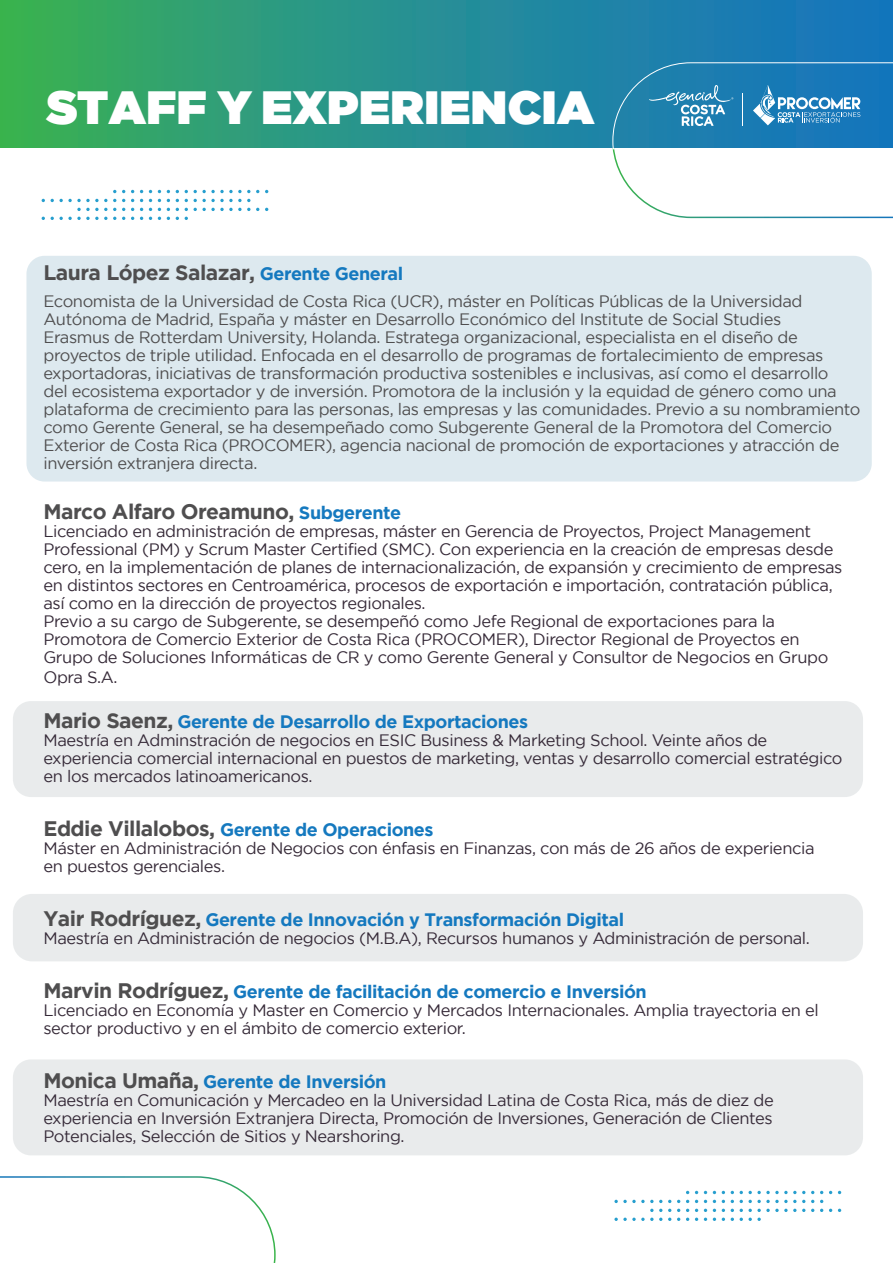
<style>
.page{position:relative;width:893px;height:1263px;background:#fff}
.page>*{position:absolute;margin:0;border:0;box-sizing:border-box;transform-origin:0 0}
.t1{font:900 46.5px "Gotham";letter-spacing:.01em;color:#fff}
.t2{font:700 21px "Gotham";letter-spacing:-.025em;color:#4f4e4f}
.t3{font:700 18px "Gotham";letter-spacing:-.025em;color:#1579bf}
.t4{font:16.5px/18px "Gotham";letter-spacing:-.025em;color:#362a38}
.t5{font:16.5px/18px "Gotham";letter-spacing:-.025em;color:#4f4e4f}
.s1{font-size:18px;color:#1579bf}
.s2{font-size:21px;color:#4f4e4f}
</style>
<div class="page">
<div style="left:26px;top:256px;width:846px;height:225px;background:#d7e5ec;border-radius:18px"></div>
<div style="left:0;top:0;width:893px;height:147px;background:linear-gradient(to right,#39af5a,#1371c7)"></div>
<svg style="left:611px;top:60px;width:282px;height:159px"></svg>
<div style="left:13px;top:701px;width:850px;height:96px;background:#e9ebec;border-radius:18px"></div>
<div style="left:13px;top:1059px;width:850px;height:96px;background:#e9ebec;border-radius:18px"></div>
<div style="left:13px;top:894px;width:850px;height:67px;background:#e9ebec;border-radius:19px"></div>
<svg style="left:614px;top:1209px;width:48px;height:12px"></svg>
<svg style="left:614px;top:1200px;width:48px;height:3px"></svg>
<svg style="left:668px;top:1209px;width:3px;height:12px"></svg>
<svg style="left:677px;top:1209px;width:3px;height:12px"></svg>
<svg style="left:686px;top:1209px;width:3px;height:12px"></svg>
<svg style="left:695px;top:1209px;width:3px;height:12px"></svg>
<svg style="left:704px;top:1209px;width:3px;height:12px"></svg>
<svg style="left:713px;top:1209px;width:3px;height:12px"></svg>
<svg style="left:722px;top:1209px;width:3px;height:12px"></svg>
<svg style="left:731px;top:1209px;width:3px;height:12px"></svg>
<svg style="left:740px;top:1209px;width:56px;height:12px"></svg>
<svg style="left:740px;top:1200px;width:56px;height:3px"></svg>
<svg style="left:740px;top:1191px;width:56px;height:3px"></svg>
<svg style="left:51px;top:217px;width:65px;height:3px"></svg>
<svg style="left:77px;top:208px;width:39px;height:3px"></svg>
<svg style="left:51px;top:199px;width:65px;height:3px"></svg>
<svg style="left:194px;top:208px;width:56px;height:3px"></svg>
<svg style="left:194px;top:199px;width:56px;height:3px"></svg>
<svg style="left:194px;top:190px;width:56px;height:3px"></svg>
<svg style="left:0;top:1176px;width:276px;height:87px"></svg>
<h1 class="t1" style="left:47px;top:74px;width:549px">STAFF Y EXPERIENCIA</h1>
<p class="t2" style="left:43px;top:261px;width:361px">Laura López Salazar, <span class="s1">Gerente General</span></p>
<p class="t5" style="left:43px;top:292px;width:819px">Economista de la Universidad de Costa Rica (UCR), máster en Políticas Públicas de la Universidad Autónoma de Madrid, España y máster en Desarrollo Económico del Institute de Social Studies<br>Erasmus de Rotterdam University, Holanda. Estratega organizacional, especialista en el diseño de proyectos de triple utilidad. Enfocada en el desarrollo de programas de fortalecimiento de empresas exportadoras, iniciativas de transformación productiva sostenibles e inclusivas, así como el desarrollo<br>del ecosistema exportador y de inversión. Promotora de la inclusión y la equidad de género como una plataforma de crecimiento para las personas, las empresas y las comunidades. Previo a su nombramiento como Gerente General, se ha desempeñado como Subgerente General de la Promotora del Comercio Exterior de Costa Rica (PROCOMER), agencia nacional de promoción de exportaciones y atracción de inversión extranjera directa.</p>
<p class="t2" style="left:43px;top:500px;width:359px">Marco Alfaro Oreamuno, <span class="s1">Subgerente</span></p>
<p class="t4" style="left:43px;top:522px;width:800px">Licenciado en administración de empresas, máster en Gerencia de Proyectos, Project Management Professional (PM) y Scrum Master Certified (SMC). Con experiencia en la creación de empresas desde cero, en la implementación de planes de internacionalización, de expansión y crecimiento de empresas en distintos sectores en Centroamérica, procesos de exportación e importación, contratación pública, así como en la dirección de proyectos regionales.<br>Previo a su cargo de Subgerente, se desempeñó como Jefe Regional de exportaciones para la Promotora de Comercio Exterior de Costa Rica (PROCOMER), Director Regional de Proyectos en Grupo de Soluciones Informáticas de CR y como Gerente General y Consultor de Negocios en Grupo</p>
<p class="t4" style="left:43px;top:668px;width:76px">Opra S.A.</p>
<p class="t3" style="left:43px;top:711px;width:486px"><span class="s2">Mario Saenz,</span> Gerente de Desarrollo de Exportaciones</p>
<p class="t4" style="left:43px;top:730px;width:800px">Maestría en Adminstración de negocios en ESIC Business &amp; Marketing School. Veinte años de experiencia comercial internacional en puestos de marketing, ventas y desarrollo comercial estratégico en los mercados latinoamericanos.</p>
<p class="t3" style="left:43px;top:819px;width:392px"><span class="s2">Eddie Villalobos,</span> Gerente de Operaciones</p>
<p class="t4" style="left:43px;top:838px;width:773px">Máster en Administración de Negocios con énfasis en Finanzas, con más de 26 años de experiencia en puestos gerenciales.</p>
<p class="t3" style="left:43px;top:909px;width:582px"><span class="s2">Yair Rodríguez,</span> Gerente de Innovación y Transformación Digital</p>
<p class="t4" style="left:43px;top:928px;width:768px">Maestría en Administración de negocios (M.B.A), Recursos humanos y Administración de personal.</p>
<p class="t3" style="left:43px;top:981px;width:605px"><span class="s2">Marvin Rodríguez,</span> Gerente de facilitación de comercio e Inversión</p>
<p class="t4" style="left:43px;top:1000px;width:777px">Licenciado en Economía y Master en Comercio y Mercados Internacionales. Amplia trayectoria en el sector productivo y en el ámbito de comercio exterior.</p>
<p class="t3" style="left:43px;top:1071px;width:344px"><span class="s2">Monica Umaña,</span> Gerente de Inversión</p>
<p class="t4" style="left:43px;top:1090px;width:732px;text-align:justify">Maestría en Comunicación y Mercadeo en la Universidad Latina de Costa Rica, más de diez de experiencia en Inversión Extranjera Directa, Promoción de Inversiones, Generación de Clientes Potenciales, Selección de Sitios y Nearshoring.</p>
</div>
